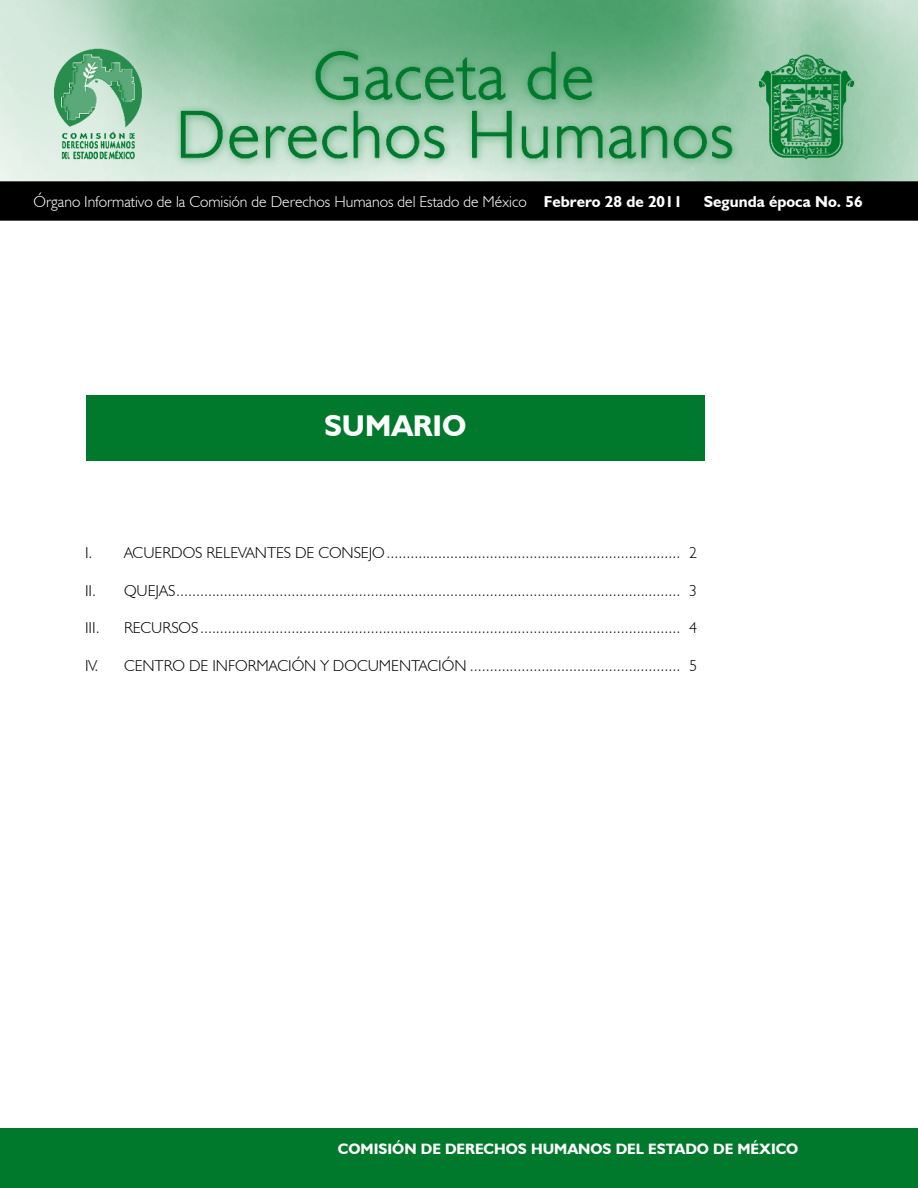
<style>
.page{position:relative;width:918px;height:1188px;background:#fff}
.page>*{position:absolute;margin:0;border:0;box-sizing:border-box;transform-origin:0 0}
.t1{font:700 30px "Humanist 521 BT";color:#fff}
.t2{font:300 15.75px "Humanist 521 BT";color:#000}
.t3{font:300 15.75px "Humanist 521 BT";color:#fff}
.t4{font:700 15.75px "Humanist 521 BT";color:#fff}
.t5{font:700 15px "Humanist 521 BT";color:#fff}
.s1{font-weight:700}
</style>
<div class="page">
<div style="left:0;top:1128px;width:918px;height:60px;background:#00792c"></div>
<img style="left:0;top:0;width:918px;height:181px">
<div style="left:0;top:181px;width:918px;height:40px;background:#000"></div>
<div style="left:86px;top:395px;width:619px;height:66px;background:#00792c"></div>
<p class="t3" style="left:34px;top:192px;width:650px">Órgano Informativo de la Comisión de Derechos Humanos del Estado de México <span class="s1">Febrero 28 de 2011</span></p>
<p class="t4" style="left:704px;top:192px;width:160px">Segunda época No. 56</p>
<h1 class="t1" style="left:324px;top:408px;width:144px">SUMARIO</h1>
<p class="t2" style="left:85px;top:543px;width:613px">I. ACUERDOS RELEVANTES DE CONSEJO.......................................................................... 2</p>
<p class="t2" style="left:85px;top:581px;width:60px">Ii. quejas</p>
<p class="t2" style="left:176px;top:581px;width:522px">............................................................................................................................... 3</p>
<p class="t2" style="left:85px;top:618px;width:16px">Iii.</p>
<p class="t2" style="left:124px;top:618px;width:575px">RECURSOS......................................................................................................................... 4</p>
<p class="t2" style="left:85px;top:656px;width:613px">Iv. CENTRO DE INFORMACIÓN Y DOCUMENTACIÓN ..................................................... 5</p>
<p class="t5" style="left:338px;top:1139px;width:462px">COMISIÓN DE DERECHOS HUMANOS DEL ESTADO DE MÉXICO</p>
</div>
